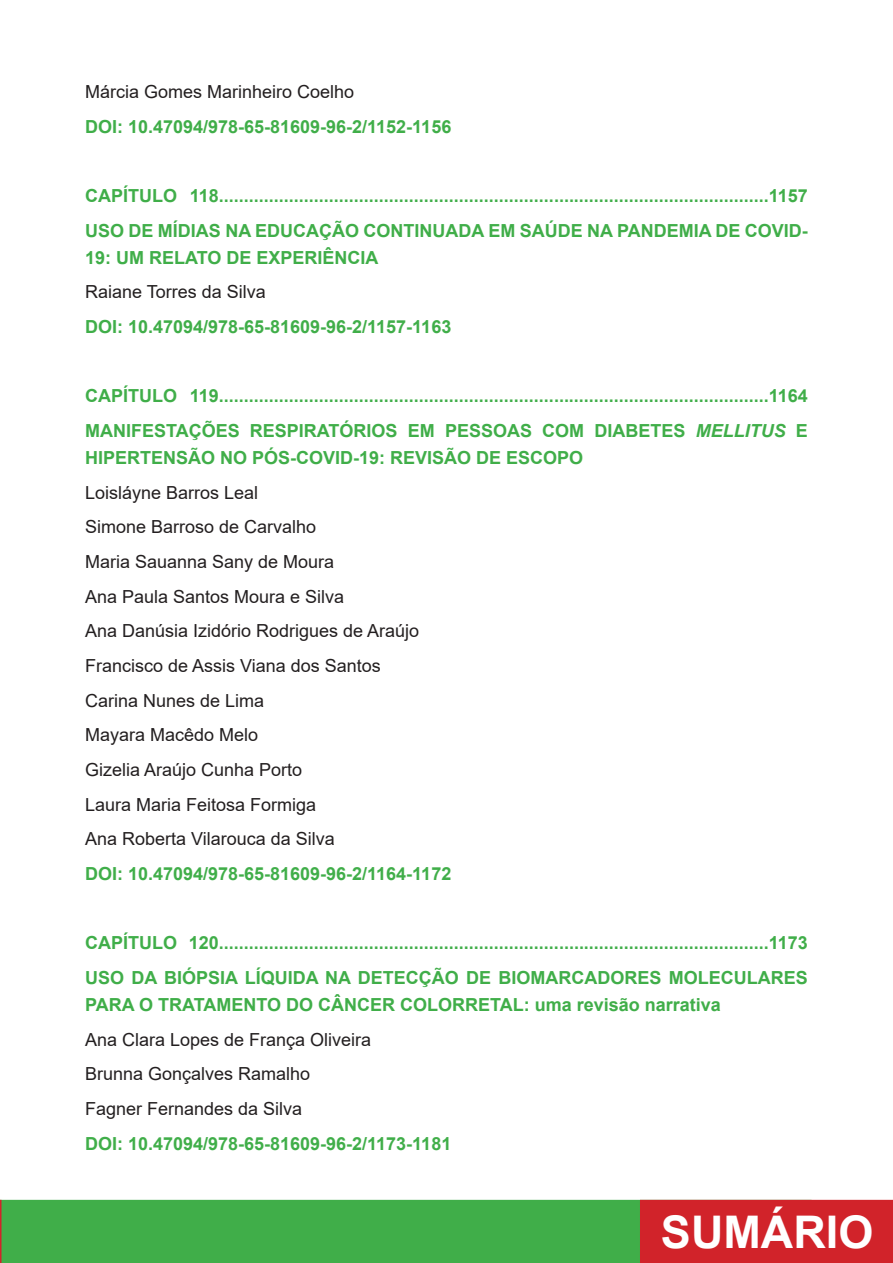
<style>
.page{position:relative;width:893px;height:1263px;background:#fff}
.page>*{position:absolute;margin:0;border:0;box-sizing:border-box;transform-origin:0 0}
.t1{font:700 45px "Arial";color:#fff}
.Rodapé{font:700 18px/27px "Arial";color:#40ae49}
.Rodapé-2{font:18px "Arial";color:#231f20}
.s1{font-style:italic}
</style>
<div class="page">
<div style="left:0;top:1200px;width:812px;height:63px;background:#40ae49"></div>
<svg style="left:0;top:1200px;width:2px;height:63px"></svg>
<div style="left:640px;top:1200px;width:253px;height:63px;background:#d1232a"></div>
<p class="Rodapé-2" style="left:85px;top:79px;width:271px">Márcia Gomes Marinheiro Coelho</p>
<p class="Rodapé" style="left:85px;top:113px;width:368px">DOI: 10.47094/978-65-81609-96-2/1152-1156</p>
<p class="Rodapé" style="left:85px;top:182px;width:724px">CAPÍTULO 118..............................................................................................................1157</p>
<p class="Rodapé" style="left:85px;top:217px;width:724px">USO DE MÍDIAS NA EDUCAÇÃO CONTINUADA EM SAÚDE NA PANDEMIA DE COVID-<br>19: UM RELATO DE EXPERIÊNCIA</p>
<p class="Rodapé-2" style="left:85px;top:280px;width:182px">Raiane Torres da Silva</p>
<p class="Rodapé" style="left:85px;top:313px;width:368px">DOI: 10.47094/978-65-81609-96-2/1157-1163</p>
<p class="Rodapé" style="left:85px;top:383px;width:724px">CAPÍTULO 119..............................................................................................................1164</p>
<p class="Rodapé" style="left:85px;top:417px;width:724px">MANIFESTAÇÕES RESPIRATÓRIOS EM PESSOAS COM DIABETES <span class="s1">MELLITUS</span> E<br>HIPERTENSÃO NO PÓS-COVID-19: REVISÃO DE ESCOPO</p>
<p class="Rodapé-2" style="left:85px;top:480px;width:175px">Loisláyne Barros Leal</p>
<p class="Rodapé-2" style="left:85px;top:515px;width:233px">Simone Barroso de Carvalho</p>
<p class="Rodapé-2" style="left:85px;top:549px;width:251px">Maria Sauanna Sany de Moura</p>
<p class="Rodapé-2" style="left:85px;top:584px;width:261px">Ana Paula Santos Moura e Silva</p>
<p class="Rodapé-2" style="left:85px;top:619px;width:336px">Ana Danúsia Izidório Rodrigues de Araújo</p>
<p class="Rodapé-2" style="left:85px;top:653px;width:297px">Francisco de Assis Viana dos Santos</p>
<p class="Rodapé-2" style="left:85px;top:688px;width:181px">Carina Nunes de Lima</p>
<p class="Rodapé-2" style="left:85px;top:723px;width:175px">Mayara Macêdo Melo</p>
<p class="Rodapé-2" style="left:85px;top:757px;width:219px">Gizelia Araújo Cunha Porto</p>
<p class="Rodapé-2" style="left:85px;top:792px;width:233px">Laura Maria Feitosa Formiga</p>
<p class="Rodapé-2" style="left:85px;top:826px;width:251px">Ana Roberta Vilarouca da Silva</p>
<p class="Rodapé" style="left:85px;top:860px;width:368px">DOI: 10.47094/978-65-81609-96-2/1164-1172</p>
<p class="Rodapé" style="left:85px;top:930px;width:724px">CAPÍTULO 120..............................................................................................................1173</p>
<p class="Rodapé" style="left:85px;top:964px;width:724px">USO DA BIÓPSIA LÍQUIDA NA DETECÇÃO DE BIOMARCADORES MOLECULARES<br>PARA O TRATAMENTO DO CÂNCER COLORRETAL: uma revisão narrativa</p>
<p class="Rodapé-2" style="left:85px;top:1027px;width:288px">Ana Clara Lopes de França Oliveira</p>
<p class="Rodapé-2" style="left:85px;top:1061px;width:227px">Brunna Gonçalves Ramalho</p>
<p class="Rodapé-2" style="left:85px;top:1096px;width:219px">Fagner Fernandes da Silva</p>
<p class="Rodapé" style="left:85px;top:1130px;width:368px">DOI: 10.47094/978-65-81609-96-2/1173-1181</p>
<h1 class="t1" style="left:661px;top:1200px;width:214px">SUMÁRIO</h1>
</div>
